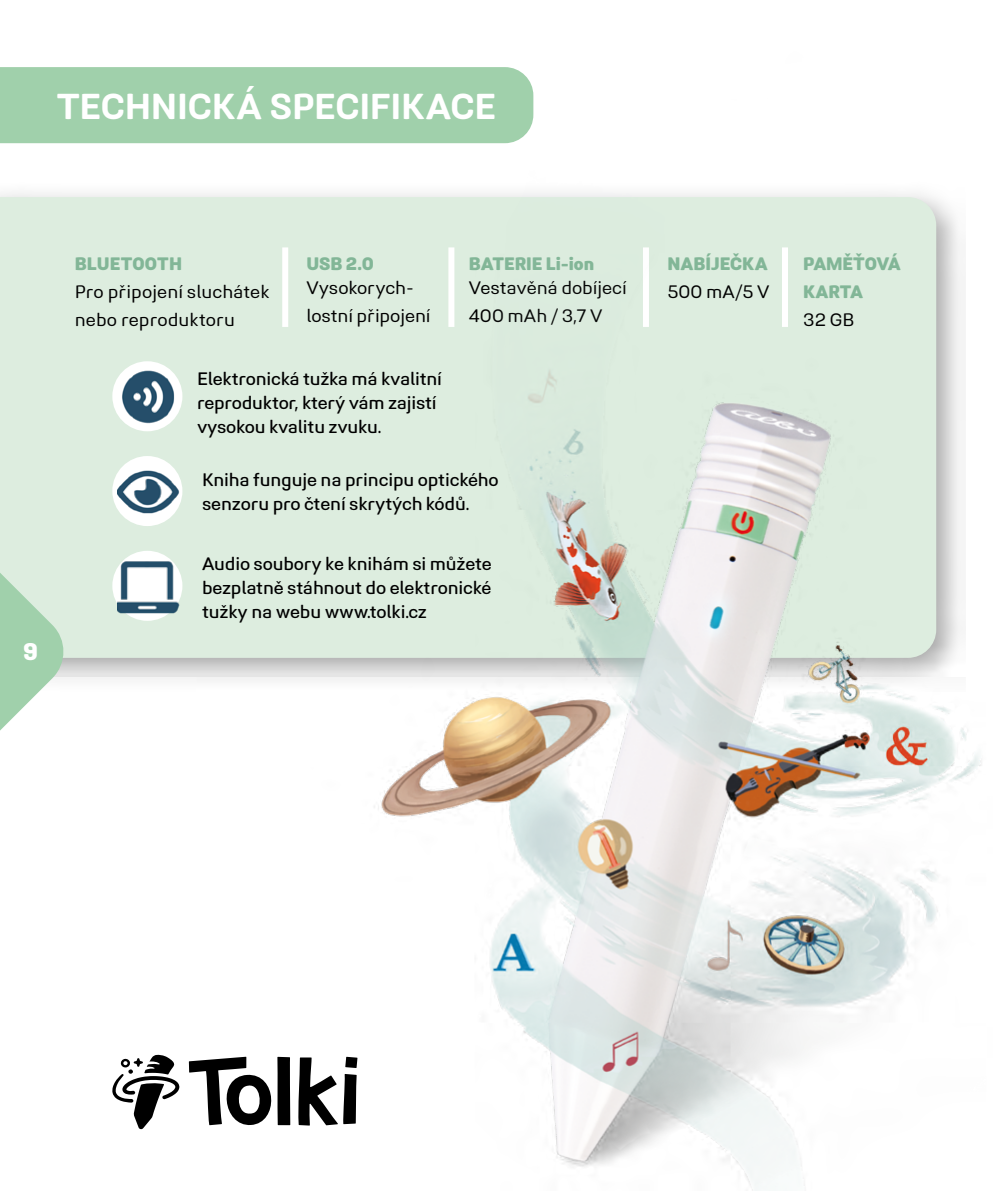
<style>
.page{position:relative;width:993px;height:1191px;background:#fff}
.page>*{position:absolute;margin:0;border:0;box-sizing:border-box;transform-origin:0 0}
.t1{font:700 36px "Midpoint Pro";letter-spacing:-.01em;color:#fff}
.t2{font:900 24px "Midpoint Pro";color:#fff}
.t3{font:500 18px/24px "Midpoint Pro";letter-spacing:-.015em;color:#000}
.t4{font:18px/28px "Midpoint Pro";color:#000}
.t5{font:900 18px/28px "Midpoint Pro";color:#82b697}
</style>
<div class="page">
<div style="left:0;top:197px;width:218px;height:461px;background:#ddeddf"></div>
<svg style="left:0;top:530px;width:67px;height:201px"></svg>
<svg style="left:112px;top:1054px;width:106px;height:75px"></svg>
<div style="left:112px;top:456px;width:70px;height:70px;background:#fff;border-radius:50%"></div>
<img style="left:117px;top:462px;width:66px;height:58px">
<div style="left:112px;top:551px;width:70px;height:70px;background:#fff;border-radius:50%"></div>
<img style="left:117px;top:557px;width:66px;height:58px">
<div style="left:112px;top:361px;width:70px;height:70px;background:#fff;border-radius:50%"></div>
<img style="left:117px;top:367px;width:66px;height:59px">
<div style="left:0;top:67px;width:218px;height:76px;background:#a0d0ab"></div>
<img style="left:218px;top:67px;width:763px;height:1124px">
<svg style="left:683px;top:577px;width:65px;height:81px"></svg>
<h1 class="t1" style="left:57px;top:84px;width:441px">TECHNICKÁ SPECIFIKACE</h1>
<h2 class="t2" style="left:23px;top:637px;width:16px">9</h2>
<p class="t5" style="left:75px;top:249px;width:109px">BLUETOOTH</p>
<p class="t4" style="left:75px;top:277px;width:196px">Pro připojení sluchátek nebo reproduktoru</p>
<p class="t5" style="left:306px;top:250px;width:69px">USB 2.0</p>
<p class="t4" style="left:306px;top:274px;width:125px">Vysokorych&shy;lostní připojení</p>
<p class="t3" style="left:197px;top:367px;width:246px">Elektronická tužka má kvalitní reproduktor, který vám zajistí vysokou kvalitu zvuku.</p>
<p class="t5" style="left:468px;top:250px;width:127px">BATERIE Li-ion</p>
<p class="t4" style="left:468px;top:274px;width:159px">Vestavěná dobíjecí<br>400 mAh / 3,7 V</p>
<p class="t3" style="left:202px;top:468px;width:298px">Kniha funguje na principu optického senzoru pro čtení skrytých kódů.</p>
<p class="t3" style="left:202px;top:552px;width:291px;text-align:justify">Audio soubory ke knihám si můžete bezplatně stáhnout do elektronické tužky na webu www.tolki.cz</p>
<p class="t5" style="left:667px;top:250px;width:102px">NABÍJEČKA</p>
<p class="t4" style="left:667px;top:278px;width:104px">500 mA/5 V</p>
<p class="t5" style="left:802px;top:249px;width:99px">PAMĚŤOVÁ<br>KARTA</p>
<p class="t4" style="left:802px;top:305px;width:53px">32 GB</p>
</div>
